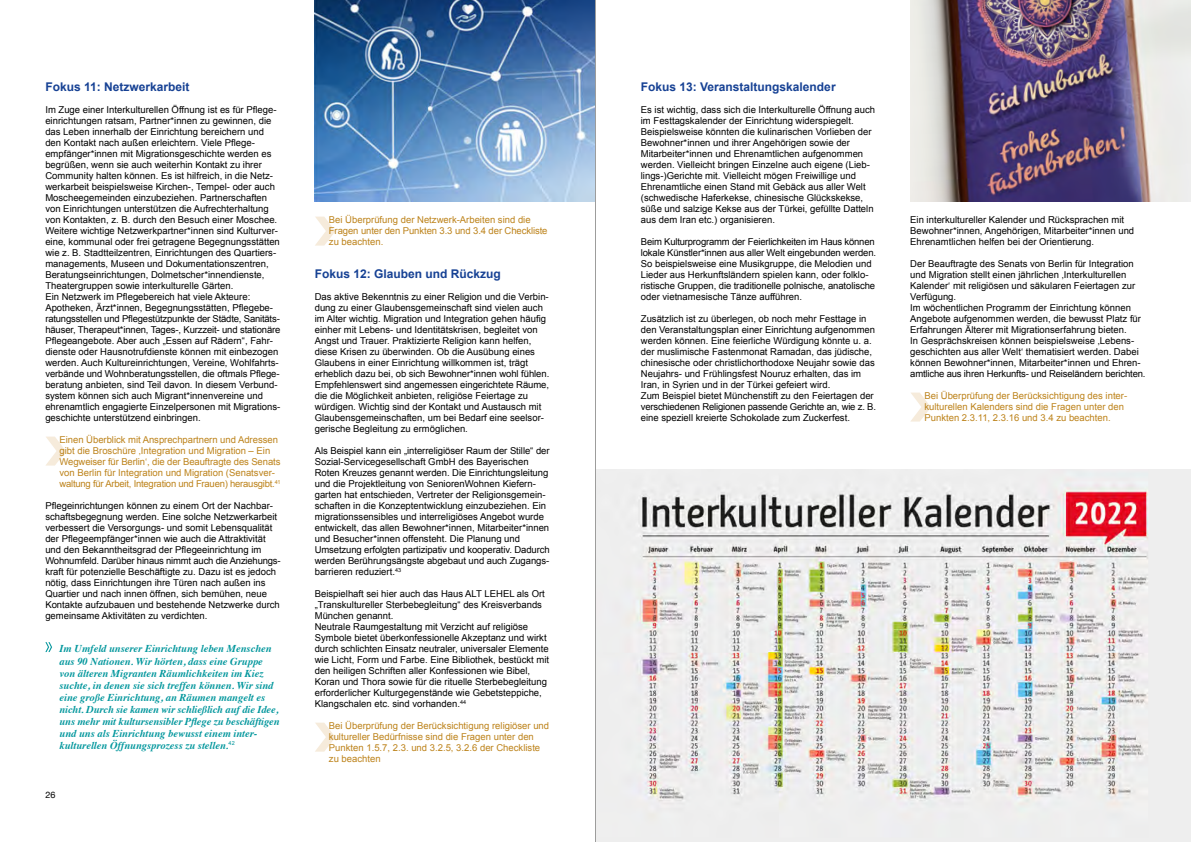
<style>
.page{position:relative;width:1191px;height:842px;background:#fff}
.page>*{position:absolute;margin:0;border:0;box-sizing:border-box;transform-origin:0 0}
.t1{font:700 12px "Arial";color:#164194}
.t2{font:italic 700 10.5px/12px "Times";color:#03979d}
.t3{font:9.5px/11px "Arial";color:#000}
.t4{font:9.5px/11px "Arial";color:#bd831b}
.t5{font:9px "Helvetica Neue";color:#000}
</style>
<div class="page">
<svg style="left:315px;top:723px;width:20px;height:29px"></svg>
<svg style="left:315px;top:217px;width:20px;height:29px"></svg>
<svg style="left:46px;top:437px;width:20px;height:29px"></svg>
<svg style="left:910px;top:393px;width:21px;height:29px"></svg>
<img style="left:315px;top:0;width:280px;height:201px">
<img style="left:910px;top:0;width:281px;height:201px">
<img style="left:596px;top:469px;width:595px;height:373px">
<svg style="left:45px;top:642px;width:7px;height:10px"></svg>
<hr style="left:595px;top:0;width:1px;height:842px;background:#9d9d9c">
<p class="t1" style="left:45px;top:79px;width:146px">Fokus 11: Netzwerkarbeit</p>
<p class="t1" style="left:641px;top:79px;width:196px">Fokus 13: Veranstaltungskalender</p>
<p class="t3" style="left:45px;top:105px;width:237px">Im Zuge einer Interkulturellen Öffnung ist es für Pflege&shy;einrichtungen ratsam, Partner*innen zu gewinnen, die das Leben innerhalb der Einrichtung bereichern und den Kontakt nach außen erleichtern. Viele Pflege&shy;empfänger*innen mit Migrationsgeschichte werden es begrüßen, wenn sie auch weiterhin Kontakt zu ihrer Community halten können. Es ist hilfreich, in die Netz&shy;werkarbeit beispielsweise Kirchen-, Tempel- oder auch Moscheegemeinden einzubeziehen. Partnerschaften von Einrichtungen unterstützen die Aufrechterhaltung von Kontakten, z. B. durch den Besuch einer Moschee.<br>Weitere wichtige Netzwerkpartner*innen sind Kulturver&shy;eine, kommunal oder frei getragene Begegnungsstätten wie z. B. Stadtteilzentren, Einrichtungen des Quartiers&shy;managements, Museen und Dokumentationszentren, Beratungseinrichtungen, Dolmetscher*innendienste, Theatergruppen sowie interkulturelle Gärten.<br>Ein Netzwerk im Pflegebereich hat viele Akteure:<br>Apotheken, Ärzt*innen, Begegnungsstätten, Pflegebe&shy;ratungsstellen und Pflegestützpunkte der Städte, Sanitäts&shy;häuser, Therapeut*innen, Tages-, Kurzzeit- und stationäre Pflegeangebote. Aber auch „Essen auf Rädern“, Fahr&shy;dienste oder Hausnotrufdienste können mit einbezogen werden. Auch Kultureinrichtungen, Vereine, Wohlfahrts&shy;verbände und Wohnberatungsstellen, die oftmals Pflege&shy;beratung anbieten, sind Teil davon. In diesem Verbund&shy;system können sich auch Migrant*innenvereine und ehrenamtlich engagierte Einzelpersonen mit Migrations&shy;geschichte unterstützend einbringen.</p>
<p class="t4" style="left:60px;top:435px;width:223px">Einen Überblick mit Ansprechpartnern und Adressen gibt die Broschüre ‚Integration und Migration – Ein Wegweiser für Berlin‘, die der Beauftragte des Senats von Berlin für Integration und Migration (Senatsver&shy;waltung für Arbeit, Integration und Frauen) herausgibt.<sup>41</sup></p>
<p class="t3" style="left:45px;top:501px;width:237px">Pflegeinrichtungen können zu einem Ort der Nachbar&shy;schaftsbegegnung werden. Eine solche Netzwerkarbeit verbessert die Versorgungs- und somit Lebensqualität der Pflegeempfänger*innen wie auch die Attraktivität und den Bekanntheitsgrad der Pflegeeinrichtung im Wohnumfeld. Darüber hinaus nimmt auch die Anziehungs&shy;kraft für potenzielle Beschäftigte zu. Dazu ist es jedoch nötig, dass Einrichtungen ihre Türen nach außen ins Quartier und nach innen öffnen, sich bemühen, neue Kontakte aufzubauen und bestehende Netzwerke durch gemeinsame Aktivitäten zu verdichten.</p>
<p class="t2" style="left:60px;top:642px;width:222px">Im Umfeld unserer Einrichtung leben Menschen aus 90 Nationen. Wir hörten, dass eine Gruppe von älteren Migranten Räumlichkeiten im Kiez suchte, in denen sie sich treffen können. Wir sind eine große Einrichtung, an Räumen mangelt es nicht. Durch sie kamen wir schließlich auf die Idee, uns mehr mit kultursensibler Pflege zu beschäftigen und uns als Einrichtung bewusst einem inter&shy;kulturellen Öffnungsprozess zu stellen.<sup>42</sup></p>
<p class="t5" style="left:45px;top:788px;width:12px">26</p>
<p class="t4" style="left:329px;top:215px;width:220px">Bei Überprüfung der Netzwerk-Arbeiten sind die<br>Fragen unter den Punkten 3.3 und 3.4 der Checkliste zu beachten.</p>
<p class="t1" style="left:315px;top:266px;width:188px">Fokus 12: Glauben und Rückzug</p>
<p class="t3" style="left:315px;top:292px;width:236px">Das aktive Bekenntnis zu einer Religion und die Verbin&shy;dung zu einer Glaubensgemeinschaft sind vielen auch im Alter wichtig. Migration und Integration gehen häufig einher mit Lebens- und Identitätskrisen, begleitet von Angst und Trauer. Praktizierte Religion kann helfen, diese Krisen zu überwinden. Ob die Ausübung eines Glaubens in einer Einrichtung willkommen ist, trägt erheblich dazu bei, ob sich Bewohner*innen wohl fühlen.<br>Empfehlenswert sind angemessen eingerichtete Räume, die die Möglichkeit anbieten, religiöse Feiertage zu würdigen. Wichtig sind der Kontakt und Austausch mit Glaubensgemeinschaften, um bei Bedarf eine seelsor&shy;gerische Begleitung zu ermöglichen.</p>
<p class="t3" style="left:315px;top:446px;width:236px">Als Beispiel kann ein „interreligiöser Raum der Stille“ der Sozial-Servicegesellschaft GmbH des Bayerischen Roten Kreuzes genannt werden. Die Einrichtungsleitung und die Projektleitung von SeniorenWohnen Kiefern&shy;garten hat entschieden, Vertreter der Religionsgemein&shy;schaften in die Konzeptentwicklung einzubeziehen. Ein migrationssensibles und interreligiöses Angebot wurde entwickelt, das allen Bewohner*innen, Mitarbeiter*innen und Besucher*innen offensteht. Die Planung und Umsetzung erfolgten partizipativ und kooperativ. Dadurch werden Berührungsängste abgebaut und auch Zugangs&shy;barrieren reduziert.<sup>43</sup></p>
<p class="t3" style="left:315px;top:589px;width:236px">Beispielhaft sei hier auch das Haus ALT LEHEL als Ort „Transkultureller Sterbebegleitung“ des Kreisverbands München genannt.<br>Neutrale Raumgestaltung mit Verzicht auf religiöse Symbole bietet überkonfessionelle Akzeptanz und wirkt durch schlichten Einsatz neutraler, universaler Elemente wie Licht, Form und Farbe. Eine Bibliothek, bestückt mit den heiligen Schriften aller Konfessionen wie Bibel, Koran und Thora sowie für die rituelle Sterbebegleitung erforderlicher Kulturgegenstände wie Gebetsteppiche, Klangschalen etc. sind vorhanden.<sup>44</sup></p>
<p class="t4" style="left:329px;top:721px;width:222px">Bei Überprüfung der Berücksichtigung religiöser und kultureller Bedürfnisse sind die Fragen unter den Punkten 1.5.7, 2.3. und 3.2.5, 3.2.6 der Checkliste zu beachten</p>
<p class="t3" style="left:641px;top:105px;width:236px">Es ist wichtig, dass sich die Interkulturelle Öffnung auch im Festtagskalender der Einrichtung widerspiegelt.<br>Beispielsweise könnten die kulinarischen Vorlieben der Bewohner*innen und ihrer Angehörigen sowie der Mitarbeiter*innen und Ehrenamtlichen aufgenommen werden. Vielleicht bringen Einzelne auch eigene (Lieb&shy;lings-)Gerichte mit. Vielleicht mögen Freiwillige und Ehrenamtliche einen Stand mit Gebäck aus aller Welt (schwedische Haferkekse, chinesische Glückskekse, süße und salzige Kekse aus der Türkei, gefüllte Datteln aus dem Iran etc.) organisieren.</p>
<p class="t3" style="left:641px;top:237px;width:237px">Beim Kulturprogramm der Feierlichkeiten im Haus können lokale Künstler*innen aus aller Welt eingebunden werden.<br>So beispielsweise eine Musikgruppe, die Melodien und Lieder aus Herkunftsländern spielen kann, oder folklo&shy;ristische Gruppen, die traditionelle polnische, anatolische oder vietnamesische Tänze aufführen.</p>
<p class="t3" style="left:641px;top:314px;width:237px">Zusätzlich ist zu überlegen, ob noch mehr Festtage in den Veranstaltungsplan einer Einrichtung aufgenommen werden können. Eine feierliche Würdigung könnte u. a. der muslimische Fastenmonat Ramadan, das jüdische, chinesische oder christlichorthodoxe Neujahr sowie das Neujahrs- und Frühlingsfest Nouruz erhalten, das im Iran, in Syrien und in der Türkei gefeiert wird.<br>Zum Beispiel bietet Münchenstift zu den Feiertagen der verschiedenen Religionen passende Gerichte an, wie z. B. eine speziell kreierte Schokolade zum Zuckerfest.</p>
<p class="t3" style="left:910px;top:215px;width:225px">Ein interkultureller Kalender und Rücksprachen mit<br>Bewohner*innen, Angehörigen, Mitarbeiter*innen und<br>Ehrenamtlichen helfen bei der Orientierung.</p>
<p class="t3" style="left:910px;top:259px;width:237px">Der Beauftragte des Senats von Berlin für Integration und Migration stellt einen jährlichen ‚Interkulturellen Kalender‘ mit religiösen und säkularen Feiertagen zur Verfügung.<br>Im wöchentlichen Programm der Einrichtung können Angebote aufgenommen werden, die bewusst Platz für Erfahrungen Älterer mit Migrationserfahrung bieten.<br>In Gesprächskreisen können beispielsweise ‚Lebens&shy;geschichten aus aller Welt‘ thematisiert werden. Dabei können Bewohner*innen, Mitarbeiter*innen und Ehren&shy;amtliche aus ihren Herkunfts- und Reiseländern berichten.</p>
<p class="t4" style="left:924px;top:391px;width:204px">Bei Überprüfung der Berücksichtigung des inter&shy;kulturellen Kalenders sind die Fragen unter den<br>Punkten 2.3.11, 2.3.16 und 3.4 zu beachten.</p>
</div>
